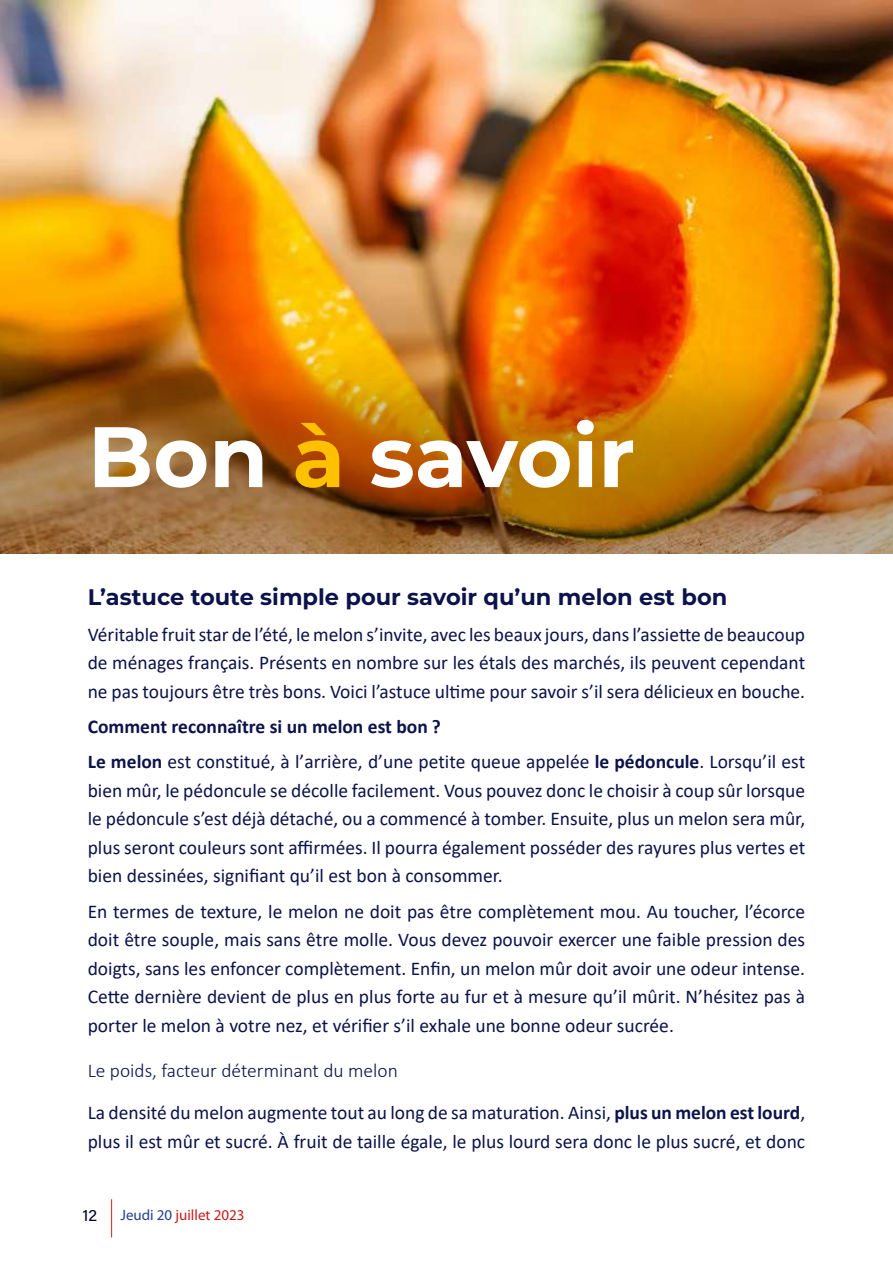
<style>
.page{position:relative;width:893px;height:1263px;background:#fff}
.page>*{position:absolute;margin:0;border:0;box-sizing:border-box;transform-origin:0 0}
.t1{font:100 85.5px "Montserrat";color:#fff}
.t2{font:100 22.5px "Montserrat";color:#0c134b}
.t3{font:19.5px/28.5px "Calibri";color:#0c134b;text-align:justify}
.t4{font:16.5px "Acumin Pro";color:#000025}
.t5{font:15px "Myriad Pro";color:#c41e1b}
.s1{color:#ffc000}
.s2{font-weight:700}
.s3{font-weight:300}
.s4{color:#253f8e}
</style>
<div class="page">
<hr style="left:111px;top:1199px;width:1px;height:38px;background:#e12020">
<img style="left:0;top:0;width:893px;height:347px">
<img style="left:0;top:347px;width:893px;height:207px">
<h1 class="t1" style="left:88px;top:400px;width:549px">Bon <span class="s1">à</span> savoir</h1>
<p class="t2" style="left:88px;top:582px;width:641px">L’astuce toute simple pour savoir qu’un melon est bon</p>
<p class="t3" style="left:88px;top:619px;width:719px">Véritable fruit star de l’été, le melon s’invite, avec les beaux jours, dans l’assiette de beaucoup de ménages français. Présents en nombre sur les étals des marchés, ils peuvent cependant ne pas toujours être très bons. Voici l’astuce ultime pour savoir s’il sera délicieux en bouche.</p>
<p class="t3" style="left:88px;top:708px;width:719px;line-height:35.2px"><span class="s2">Comment reconnaître si un melon est bon ?<br>Le melon</span> est constitué, à l’arrière, d’une petite queue appelée <span class="s2">le pédoncule</span>. Lorsqu’il est</p>
<p class="t3" style="left:88px;top:775px;width:719px">bien mûr, le pédoncule se décolle facilement. Vous pouvez donc le choisir à coup sûr lorsque le pédoncule s’est déjà détaché, ou a commencé à tomber. Ensuite, plus un melon sera mûr, plus seront couleurs sont affirmées. Il pourra également posséder des rayures plus vertes et bien dessinées, signifiant qu’il est bon à consommer.</p>
<p class="t3" style="left:88px;top:896px;width:719px">En termes de texture, le melon ne doit pas être complètement mou. Au toucher, l’écorce doit être souple, mais sans être molle. Vous devez pouvoir exercer une faible pression des doigts, sans les enfoncer complètement. Enfin, un melon mûr doit avoir une odeur intense.<br>Cette dernière devient de plus en plus forte au fur et à mesure qu’il mûrit. N’hésitez pas à porter le melon à votre nez, et vérifier s’il exhale une bonne odeur sucrée.</p>
<p class="t3" style="left:88px;top:1048px;width:719px;line-height:42.8px"><span class="s3">Le poids, facteur déterminant du melon<br></span>La densité du melon augmente tout au long de sa maturation. Ainsi, <span class="s2">plus un melon est lourd</span>,</p>
<p class="t3" style="left:88px;top:1126px;width:719px">plus il est mûr et sucré. À fruit de taille égale, le plus lourd sera donc le plus sucré, et donc</p>
<p class="t4" style="left:82px;top:1204px;width:16px">12</p>
<p class="t5" style="left:120px;top:1205px;width:125px"><span class="s4">Jeudi 20</span> juillet 2023</p>
</div>
